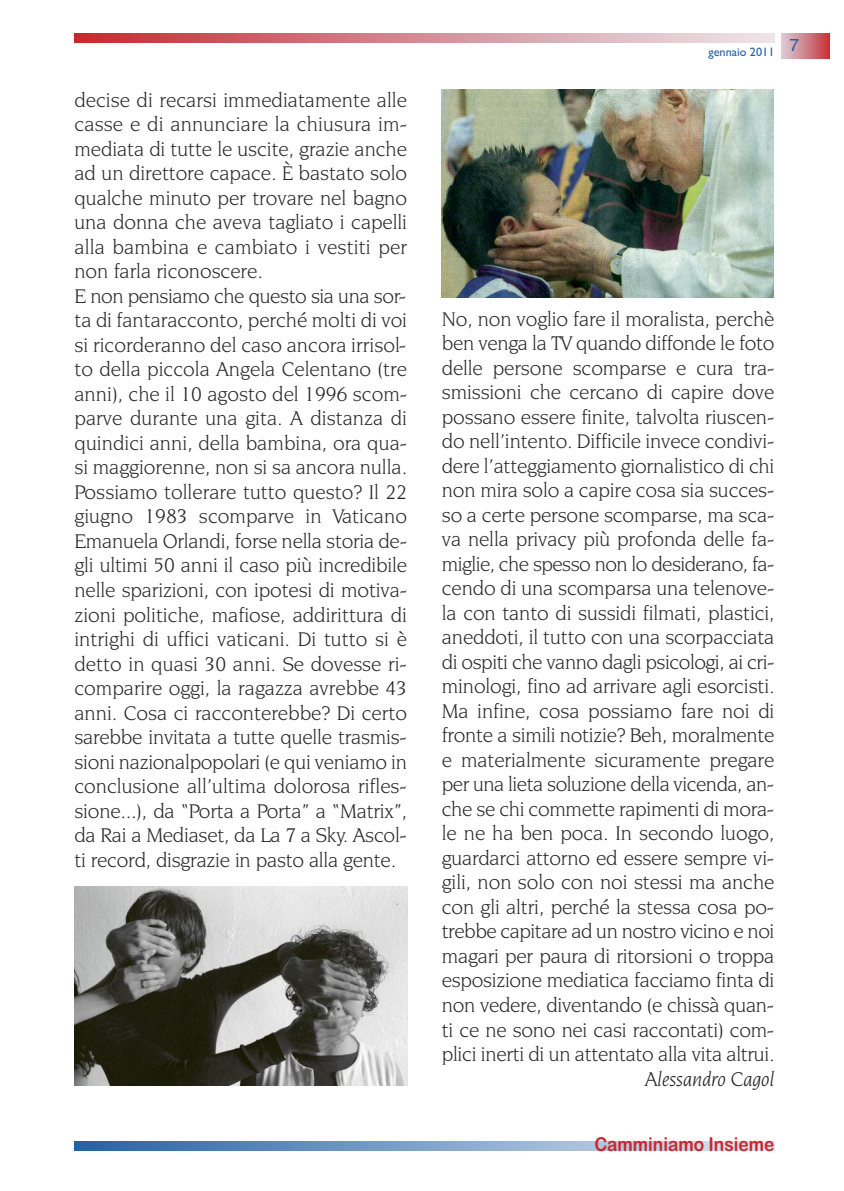
<style>
.page{position:relative;width:844px;height:1191px;background:#fff}
.page>*{position:absolute;margin:0;border:0;box-sizing:border-box;transform-origin:0 0}
.t1{font:21px/24.5px "Novarese IT Cby BT";letter-spacing:-.005em;color:#272627}
.t2{font:italic 21px "Novarese IT Cby BT";letter-spacing:-.005em;color:#272627}
.t3{font:19.25px "Arial Rounded MT Bold";color:#cc262b;scale:.9 1}
.t4{font:12.25px "Gill Sans";color:#2661a7}
</style>
<div class="page">
<img style="left:781px;top:34px;width:48px;height:25px">
<img style="left:74px;top:34px;width:700px;height:9px">
<img style="left:74px;top:1142px;width:700px;height:8px">
<img style="left:74px;top:886px;width:333px;height:200px">
<img style="left:441px;top:89px;width:332px;height:209px">
<p class="t1" style="left:74px;top:89px;width:334px">decise di recarsi immediatamente alle casse e di annunciare la chiusura im&shy;mediata di tutte le uscite, grazie anche ad un direttore capace. È bastato solo qualche minuto per trovare nel bagno una donna che aveva tagliato i capelli alla bambina e cambiato i vestiti per non farla riconoscere.<br>E non pensiamo che questo sia una sor&shy;ta di fantaracconto, perché molti di voi si ricorderanno del caso ancora irrisol&shy;to della piccola Angela Celentano (tre anni), che il 10 agosto del 1996 scom&shy;parve durante una gita. A distanza di quindici anni, della bambina, ora qua&shy;si maggiorenne, non si sa ancora nulla.<br>Possiamo tollerare tutto questo? Il 22 giugno 1983 scomparve in Vaticano Emanuela Orlandi, forse nella storia de&shy;gli ultimi 50 anni il caso più incredibile nelle sparizioni, con ipotesi di motiva&shy;zioni politiche, mafiose, addirittura di intrighi di uffici vaticani. Di tutto si è detto in quasi 30 anni. Se dovesse ri&shy;comparire oggi, la ragazza avrebbe 43 anni. Cosa ci racconterebbe? Di certo sarebbe invitata a tutte quelle trasmis&shy;sioni nazionalpopolari (e qui veniamo in conclusione all’ultima dolorosa rifles&shy;sione...), da “Porta a Porta” a “Matrix”, da Rai a Mediaset, da La 7 a Sky. Ascol&shy;ti record, disgrazie in pasto alla gente.</p>
<p class="t4" style="left:708px;top:44px;width:92px">gennaio 2011 <sup>7</sup></p>
<p class="t1" style="left:441px;top:308px;width:334px;text-align:justify">No, non voglio fare il moralista, perchè ben venga la TV quando diffonde le foto delle persone scomparse e cura tra&shy;smissioni che cercano di capire dove possano essere finite, talvolta riuscen&shy;do nell’intento. Difficile invece condivi&shy;dere l’atteggiamento giornalistico di chi non mira solo a capire cosa sia succes&shy;so a certe persone scomparse, ma sca&shy;va nella privacy più profonda delle fa&shy;miglie, che spesso non lo desiderano, fa&shy;cendo di una scomparsa una telenove&shy;la con tanto di sussidi filmati, plastici, aneddoti, il tutto con una scorpacciata di ospiti che vanno dagli psicologi, ai cri&shy;minologi, fino ad arrivare agli esorcisti.<br>Ma infine, cosa possiamo fare noi di fronte a simili notizie? Beh, moralmente e materialmente sicuramente pregare per una lieta soluzione della vicenda, an&shy;che se chi commette rapimenti di mora&shy;le ne ha ben poca. In secondo luogo, guardarci attorno ed essere sempre vi&shy;gili, non solo con noi stessi ma anche con gli altri, perché la stessa cosa po&shy;trebbe capitare ad un nostro vicino e noi magari per paura di ritorsioni o troppa esposizione mediatica facciamo finta di non vedere, diventando (e chissà quan&shy;ti ce ne sono nei casi raccontati) com&shy;plici inerti di un attentato alla vita altrui.</p>
<p class="t2" style="left:644px;top:1070px;width:131px">Alessandro Cagol</p>
<p class="t3" style="left:594px;top:1132px;width:201px">Camminiamo Insieme</p>
</div>
